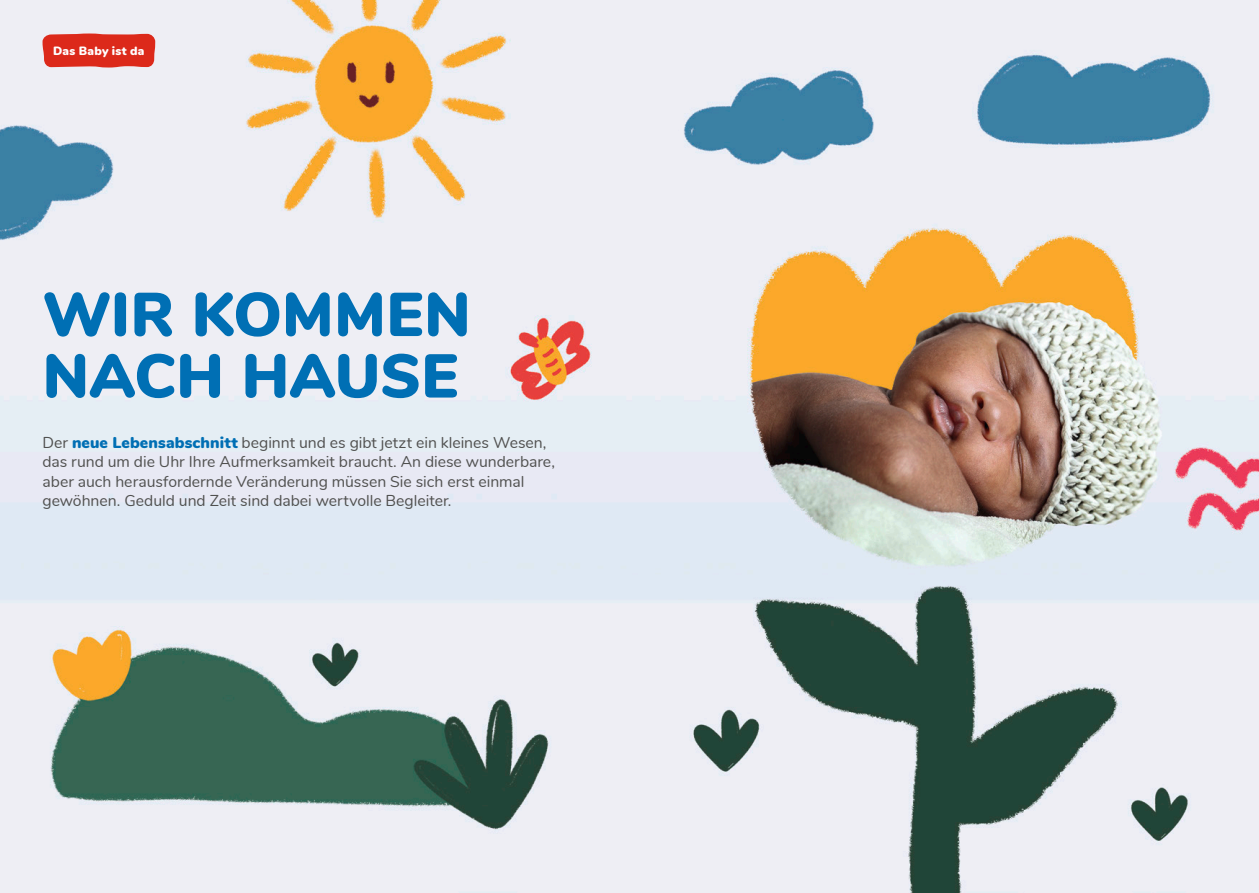
<style>
.page{position:relative;width:1259px;height:893px;background:#fff}
.page>*{position:absolute;margin:0;border:0;box-sizing:border-box;transform-origin:0 0}
.t1{font:900 61.5px/61.5px "Nunito";color:#006fb4}
.t2{font:15.75px/19.5px "Nunito";color:#50504f}
.t3{font:900 12px "Nunito";letter-spacing:.02em;color:#fff}
.s1{font-weight:900;color:#006fb4}
</style>
<div class="page">
<img style="left:0;top:0;width:1259px;height:893px">
<svg style="left:43px;top:34px;width:112px;height:34px;background:#dd3427"></svg>
<p class="t3" style="left:53px;top:42px;width:93px">Das Baby ist da</p>
<h1 class="t1" style="left:43px;top:280px;width:430px">WIR KOMMEN<br>NACH HAUSE</h1>
<p class="t2" style="left:43px;top:431px;width:514px">Der <span class="s1">neue Lebensabschnitt</span> beginnt und es gibt jetzt ein kleines Wesen, das rund um die Uhr Ihre Aufmerksamkeit braucht. An diese wunderbare, aber auch herausfordernde Veränderung müssen Sie sich erst einmal gewöhnen. Geduld und Zeit sind dabei wertvolle Begleiter.</p>
</div>
